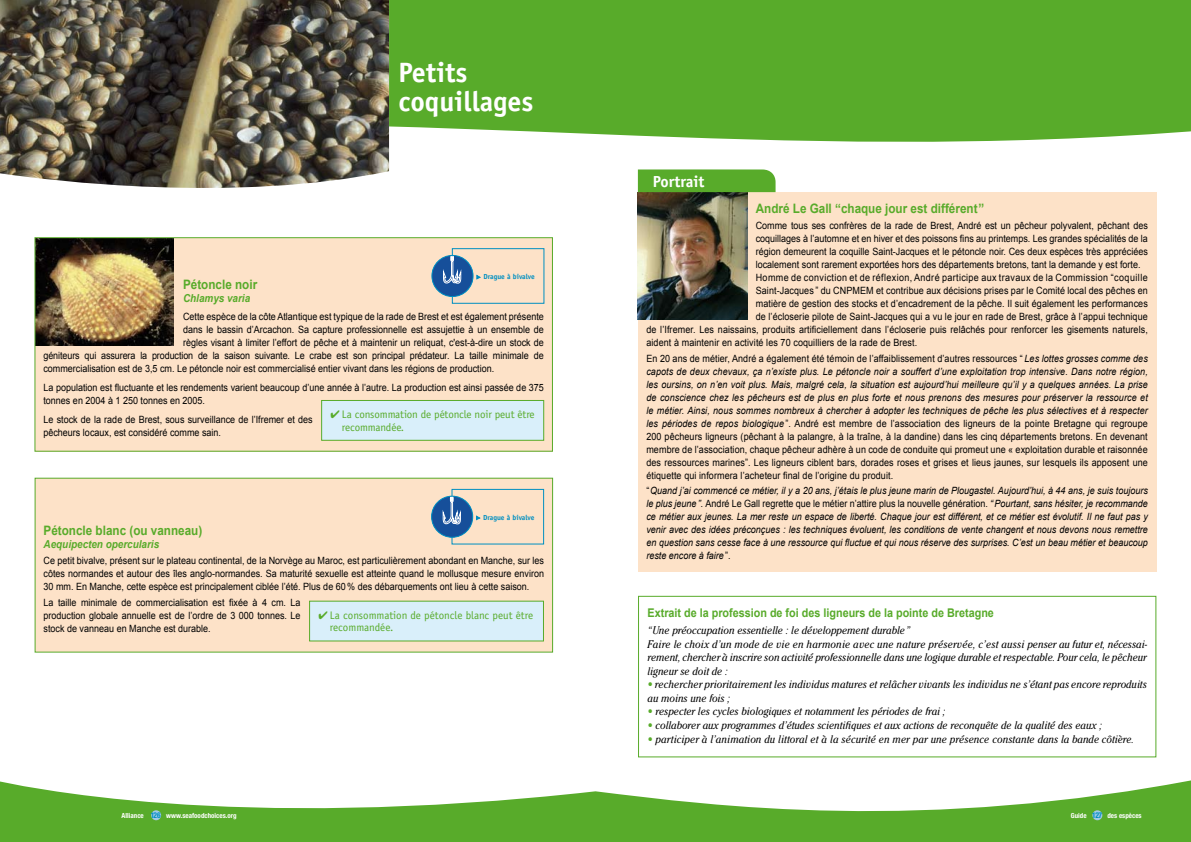
<style>
.page{position:relative;width:1191px;height:842px;background:#fff}
.page>*{position:absolute;margin:0;border:0;box-sizing:border-box;transform-origin:0 0}
.t1{font:700 28px/29px "Officina Sans";color:#fff}
.t2{font:700 16px "Officina Sans";color:#fff}
.t3{font:700 13px "Arial";color:#58ab2a;scale:.9 1}
.t4{font:700 12px "Arial";color:#58ab2a;scale:.9 1}
.t5{font:italic 11px/13.7px "Cheltenham";color:#000;scale:.9 1}
.t6{font:11px/12.8px "Officina Sans";letter-spacing:-.01em;color:#58ab2a}
.t7{font:italic 700 11px "Arial";color:#58ab2a;scale:.9 1}
.t8{font:10px/13px "Arial";color:#000;text-align:justify;scale:.9 1}
.t9{font:italic 10px/13px "Arial";color:#000;text-align:justify;scale:.9 1}
.t10{font:10px "Arial";letter-spacing:.04em;color:#000;scale:.9 1}
.t11{font:700 7.3px "Officina Sans";color:#008fc1}
.t12{font:700 condensed 7px "Helvetica Neue";color:#fff}
.s1{font-style:italic}
.s2{font-style:normal}
.s3{font-size:8px;color:#008fc1}
</style>
<div class="page">
<div style="left:638px;top:192px;width:518px;height:379px;background:#fde2c8"></div>
<img style="left:638px;top:192px;width:109px;height:128px">
<svg style="left:389px;top:0;width:802px;height:163px;fill:#58ab2a"></svg>
<img style="left:0;top:0;width:389px;height:188px">
<svg style="left:0;top:780px;width:1191px;height:62px;fill:#58ab2a"></svg>
<div style="left:638px;top:596px;width:518px;height:161px;border:1px solid #58ab2a"></div>
<div style="left:151px;top:810px;width:10px;height:10px;background:#a1c9e6;border-radius:50%"></div>
<div style="left:1092px;top:810px;width:10px;height:10px;background:#a1c9e6;border-radius:50%"></div>
<div style="left:638px;top:169px;width:137px;height:23px;background:#58ab2a"></div>
<div style="left:35px;top:478px;width:517px;height:174px;background:#fde2c8"></div>
<div style="left:451px;top:489px;width:93px;height:55px;border:1px solid #008fc1"></div>
<svg style="left:476px;top:515px;width:5px;height:6px"></svg>
<div style="left:431px;top:496px;width:42px;height:41px;background:#164f9a;border-radius:21px"></div>
<svg style="left:443px;top:496px;width:18px;height:28px"></svg>
<div style="left:431px;top:496px;width:42px;height:42px;border:1px solid #008fc1;border-radius:50%"></div>
<div style="left:35px;top:238px;width:517px;height:213px;background:#fde2c8"></div>
<img style="left:36px;top:239px;width:138px;height:107px">
<div style="left:452px;top:248px;width:92px;height:56px;border:1px solid #008fc1"></div>
<svg style="left:476px;top:274px;width:5px;height:6px"></svg>
<div style="left:432px;top:255px;width:41px;height:41px;background:#164f9a;border-radius:21px"></div>
<svg style="left:443px;top:255px;width:18px;height:29px"></svg>
<div style="left:431px;top:255px;width:42px;height:42px;border:1px solid #008fc1;border-radius:50%"></div>
<div style="left:322px;top:400px;width:222px;height:40px;background:#d9effa"></div>
<div style="left:321px;top:400px;width:223px;height:41px;border:1px solid #58ab2a"></div>
<div style="left:309px;top:601px;width:234px;height:40px;background:#d9effa"></div>
<div style="left:34px;top:237px;width:519px;height:215px;border:1px solid #58ab2a"></div>
<div style="left:35px;top:478px;width:518px;height:175px;border:1px solid #58ab2a"></div>
<h1 class="t1" style="left:398px;top:58px;width:136px">Petits coquillages</h1>
<p class="t11" style="left:483px;top:272px;width:53px">Drague à bivalve</p>
<h3 class="t3" style="left:183px;top:277px;width:84px">Pétoncle noir</h3>
<p class="t7" style="left:183px;top:292px;width:76px">Chlamys varia</p>
<p class="t8" style="left:183px;top:310px;width:402px">Cette espèce de la côte Atlantique est typique de la rade de Brest et est également présente</p>
<p class="t8" style="left:183px;top:323px;width:402px">dans le bassin d’Arcachon. Sa capture professionnelle est assujettie à un ensemble de</p>
<p class="t8" style="left:183px;top:336px;width:402px">règles visant à limiter l’effort de pêche et à maintenir un reliquat, c'est-à-dire un stock de</p>
<p class="t8" style="left:43px;top:349px;width:557px">géniteurs qui assurera la production de la saison suivante. Le crabe est son principal prédateur. La taille minimale de</p>
<p class="t8" style="left:43px;top:362px;width:502px">commercialisation est de 3,5 cm. Le pétoncle noir est commercialisé entier vivant dans les régions de production.</p>
<p class="t8" style="left:43px;top:381px;width:557px">La population est fluctuante et les rendements varient beaucoup d’une année à l’autre. La production est ainsi passée de 375 tonnes en 2004 à 1 250 tonnes en 2005.</p>
<p class="t8" style="left:43px;top:413px;width:300px">Le stock de la rade de Brest, sous surveillance de l’Ifremer et des pêcheurs locaux, est considéré comme sain.</p>
<p class="t6" style="left:342px;top:408px;width:194px;text-indent:-11px">✔ La consommation de pétoncle noir peut être recommandée.</p>
<p class="t11" style="left:483px;top:512px;width:53px">Drague à bivalve</p>
<h3 class="t3" style="left:44px;top:523px;width:178px">Pétoncle blanc (ou vanneau)</h3>
<p class="t7" style="left:44px;top:538px;width:130px">Aequipecten opercularis</p>
<p class="t8" style="left:44px;top:554px;width:557px">Ce petit bivalve, présent sur le plateau continental, de la Norvège au Maroc, est particulièrement abondant en Manche, sur les côtes normandes et autour des îles anglo-normandes. Sa maturité sexuelle est atteinte quand le mollusque mesure environ 30 mm. En Manche, cette espèce est principalement ciblée l’été. Plus de 60 % des débarquements ont lieu à cette saison.</p>
<p class="t8" style="left:44px;top:596px;width:287px">La taille minimale de commercialisation est fixée à 4 cm. La production globale annuelle est de l’ordre de 3 000 tonnes. Le stock de vanneau en Manche est durable.</p>
<p class="t6" style="left:330px;top:608px;width:205px;text-indent:-11px">✔ La consommation de pétoncle blanc peut être recommandée.</p>
<h2 class="t2" style="left:653px;top:172px;width:53px">Portrait</h2>
<h3 class="t3" style="left:756px;top:201px;width:255px">André Le Gall “chaque jour est différent”</h3>
<p class="t8" style="left:756px;top:219px;width:437px">Comme tous ses confrères de la rade de Brest, André est un pêcheur polyvalent, pêchant des</p>
<p class="t8" style="left:756px;top:232px;width:437px">coquillages à l’automne et en hiver et des poissons fins au printemps. Les grandes spécialités de la</p>
<p class="t8" style="left:756px;top:245px;width:437px">région demeurent la coquille Saint-Jacques et le pétoncle noir. Ces deux espèces très appréciées</p>
<p class="t8" style="left:756px;top:258px;width:429px">localement sont rarement exportées hors des départements bretons, tant la demande y est forte.</p>
<p class="t10" style="left:756px;top:272px;width:437px">Homme de conviction et de réflexion, André participe aux travaux de la Commission “coquille</p>
<p class="t8" style="left:756px;top:284px;width:437px">Saint-Jacques ” du CNPMEM et contribue aux décisions prises par le Comité local des pêches en</p>
<p class="t8" style="left:756px;top:297px;width:437px">matière de gestion des stocks et d’encadrement de la pêche. Il suit également les performances</p>
<p class="t8" style="left:756px;top:310px;width:437px">de l’écloserie pilote de Saint-Jacques qui a vu le jour en rade de Brest, grâce à l’appui technique</p>
<p class="t8" style="left:646px;top:323px;width:558px">de l’Ifremer. Les naissains, produits artificiellement dans l’écloserie puis relâchés pour renforcer les gisements naturels,</p>
<p class="t8" style="left:646px;top:336px;width:302px">aident à maintenir en activité les 70 coquilliers de la rade de Brest.</p>
<p class="t8" style="left:646px;top:352px;width:558px">En 20 ans de métier, André a également été témoin de l’affaiblissement d’autres ressources “ <span class="s1">Les lottes grosses comme des capots de deux chevaux, ça n’existe plus. Le pétoncle noir a souffert d’une exploitation trop intensive. Dans notre région, les oursins, on n’en voit plus. Mais, malgré cela, la situation est aujourd’hui meilleure qu’il y a quelques années. La prise de conscience chez les pêcheurs est de plus en plus forte et nous prenons des mesures pour préserver la ressource et le métier. Ainsi, nous sommes nombreux à chercher à adopter les techniques de pêche les plus sélectives et à respecter les périodes de repos biologique</span> ”. André est membre de l’association des ligneurs de la pointe Bretagne qui regroupe 200 pêcheurs ligneurs (pêchant à la palangre, à la traîne, à la dandine) dans les cinq départements bretons. En devenant membre de l’association, chaque pêcheur adhère à un code de conduite qui promeut une « exploitation durable et raisonnée des ressources marines”. Les ligneurs ciblent bars, dorades roses et grises et lieus jaunes, sur lesquels ils apposent une étiquette qui informera l’acheteur final de l’origine du produit.</p>
<p class="t9" style="left:646px;top:484px;width:559px"><span class="s2">“</span>Quand j’ai commencé ce métier, il y a 20 ans, j’étais le plus jeune marin de Plougastel. Aujourd’hui, à 44 ans, je suis toujours le plus jeune ”. <span class="s2">André Le Gall regrette que le métier n’attire plus la nouvelle génération.</span> “Pourtant, sans hésiter, je recommande ce métier aux jeunes. La mer reste un espace de liberté. Chaque jour est différent, et ce métier est évolutif. Il ne faut pas y venir avec des idées préconçues : les techniques évoluent, les conditions de vente changent et nous devons nous remettre en question sans cesse face à une ressource qui fluctue et qui nous réserve des surprises. C’est un beau métier et beaucoup reste encore à faire <span class="s2">”.</span></p>
<p class="t4" style="left:647px;top:606px;width:386px">Extrait de la profession de foi des ligneurs de la pointe de Bretagne</p>
<p class="t5" style="left:647px;top:623px;width:556px">“Une préoccupation essentielle : le développement durable”<br>Faire le choix d’un mode de vie en harmonie avec une nature préservée, c’est aussi penser au futur et, nécessai&shy;rement, chercher à inscrire son activité professionnelle dans une logique durable et respectable. Pour cela, le pêcheur ligneur se doit de :</p>
<p class="t5" style="left:655px;top:677px;width:548px">rechercher prioritairement les individus matures et relâcher vivants les individus ne s’étant pas encore reproduits</p>
<p class="t5" style="left:647px;top:691px;width:93px">au moins une fois ;</p>
<p class="t5" style="left:655px;top:704px;width:324px">respecter les cycles biologiques et notamment les périodes de frai ;</p>
<p class="t5" style="left:655px;top:718px;width:497px">collaborer aux programmes d’études scientifiques et aux actions de reconquête de la qualité des eaux ;</p>
<p class="t5" style="left:655px;top:732px;width:533px">participer à l’animation du littoral et à la sécurité en mer par une présence constante dans la bande côtière.</p>
<p class="t12" style="left:122px;top:811px;width:117px">Alliance <span class="s3">126</span> www.seafoodchoices.org</p>
<p class="t12" style="left:1070px;top:811px;width:72px">Guide <span class="s3">127</span> des espèces</p>
</div>
